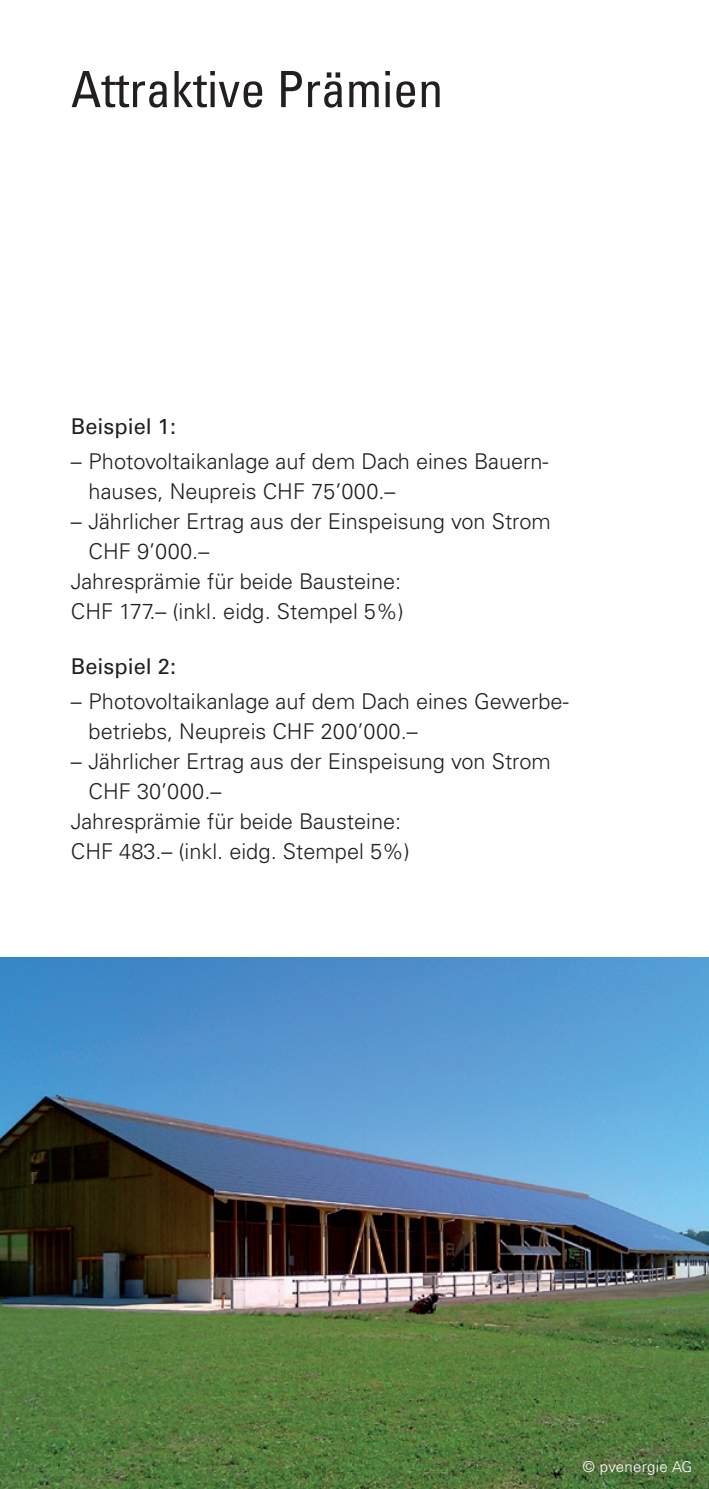
<style>
.page{position:relative;width:709px;height:1489px;background:#fff}
.page>*{position:absolute;margin:0;border:0;box-sizing:border-box;transform-origin:0 0}
.t1{font:condensed 50px "Univers LT Std";color:#231f20}
.t2{font:300 21.75px/30px "Univers LT Std";color:#231f20}
.t3{font:21.75px "Univers LT Std";color:#231f20}
.t4{font:300 15px "Univers LT Std";letter-spacing:.02em;color:#fff}
</style>
<div class="page">
<img style="left:0;top:957px;width:709px;height:531px">
<h1 class="t1" style="left:71px;top:58px;width:374px">Attraktive Prämien</h1>
<p class="t3" style="left:71px;top:413px;width:107px">Beispiel 1:</p>
<p class="t2" style="left:89px;top:446px;width:461px;text-indent:-18px">– Photovoltaikanlage auf dem Dach eines Bauern&shy;hauses, Neupreis CHF 75’000.–</p>
<p class="t2" style="left:71px;top:506px;width:481px">– Jährlicher Ertrag aus der Einspeisung von Strom</p>
<p class="t2" style="left:89px;top:536px;width:122px">CHF 9’000.–</p>
<p class="t2" style="left:71px;top:566px;width:332px">Jahresprämie für beide Bausteine:</p>
<p class="t2" style="left:71px;top:596px;width:334px">CHF 177.– (inkl. eidg. Stempel 5%)</p>
<p class="t3" style="left:71px;top:653px;width:107px">Beispiel 2:</p>
<p class="t2" style="left:89px;top:686px;width:481px;text-indent:-18px">– Photovoltaikanlage auf dem Dach eines Gewerbe&shy;betriebs, Neupreis CHF 200’000.–</p>
<p class="t2" style="left:71px;top:746px;width:481px">– Jährlicher Ertrag aus der Einspeisung von Strom</p>
<p class="t2" style="left:89px;top:776px;width:134px">CHF 30’000.–</p>
<p class="t2" style="left:71px;top:806px;width:332px">Jahresprämie für beide Bausteine:</p>
<p class="t2" style="left:71px;top:836px;width:340px">CHF 483.– (inkl. eidg. Stempel 5%)</p>
<p class="t4" style="left:583px;top:1456px;width:111px">© pvenergie AG</p>
</div>
